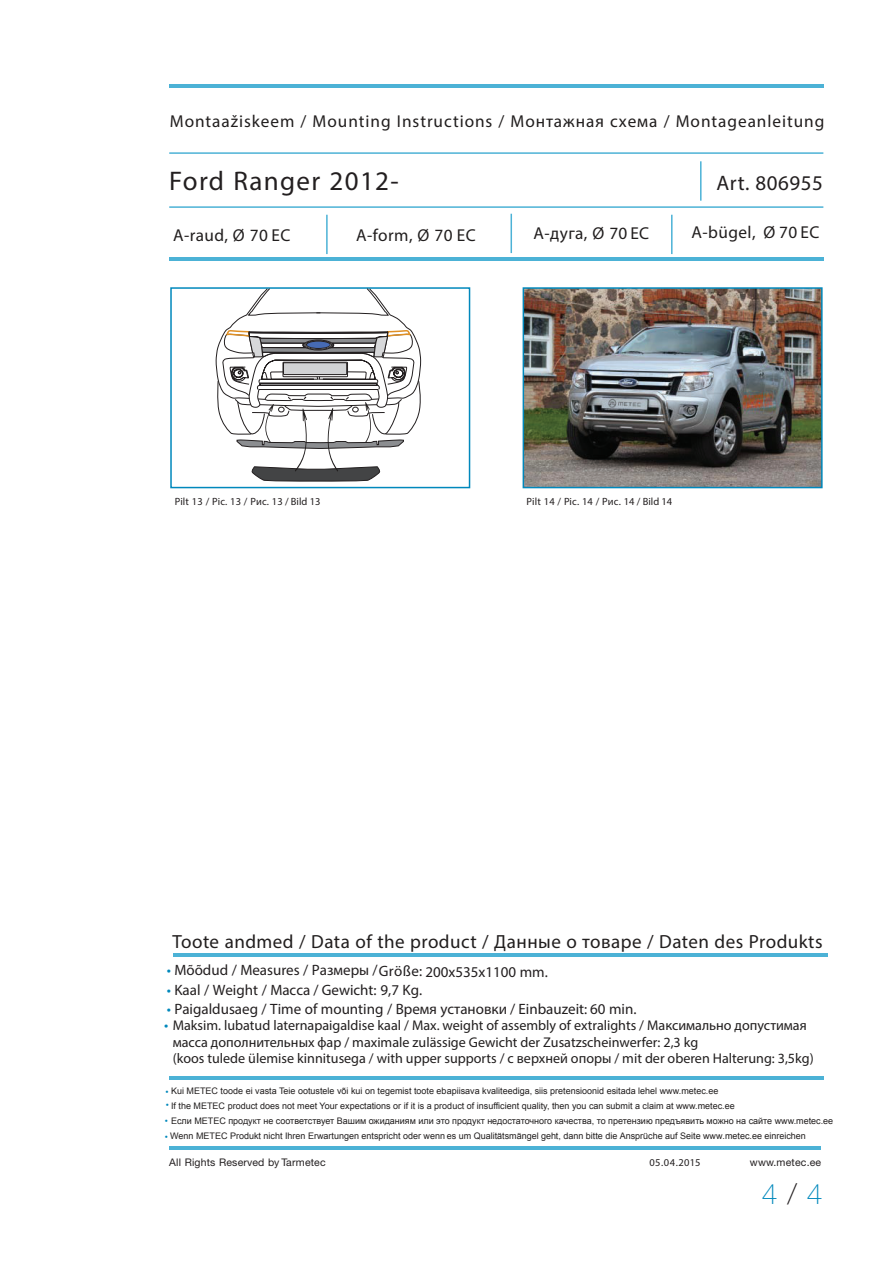
<style>
.page{position:relative;width:893px;height:1263px;background:#fff}
.page>*{position:absolute;margin:0;border:0;box-sizing:border-box;transform-origin:0 0}
.t1{font:100 28.5px "Helvetica Neue CE";color:#0088bc}
.t2{font:27px "Myriad Pro";letter-spacing:.05em;color:#231f20}
.t3{font:21px "Myriad Pro";letter-spacing:.025em;color:#231f20}
.t4{font:300 19.05px "Myriad Pro";letter-spacing:.025em;color:#211e1e}
.t5{font:300 17.25px "Myriad Pro";letter-spacing:.055em;color:#211e1e}
.t6{font:17.25px "Myriad Pro";letter-spacing:.025em;color:#211e1e}
.t7{font:15px "Myriad Pro";color:#231f20}
.t8{font:14.1px/17px "Myriad Pro";color:#211e1e}
.t9{font:10.5px "Myriad Pro";letter-spacing:.01em;color:#231f20}
.t10{font:10.5px "Helvetica Neue CE";letter-spacing:.015em;color:#231f20}
.t11{font:300 10.5px "Myriad Pro";letter-spacing:.05em;color:#231f20}
.t12{font:9px/15px "Arial";color:#211e1e}
.t13{font:9px/12.5px "Arial";color:#0088bc}
.s1{color:#0088bc}
.s2{color:#201d1e}
.s3{font-size:15px;color:#0088bc}
.s4{color:#231f20}
</style>
<div class="page">
<hr style="left:169px;top:1146px;width:652px;height:3px;background:#4cb2d6">
<img style="left:526px;top:290px;width:294px;height:195px">
<div style="left:523px;top:287px;width:300px;height:201px;border:2px solid #0088bc"></div>
<div style="left:170px;top:287px;width:300px;height:201px;border:2px solid #0088bc"></div>
<hr style="left:169px;top:85px;width:655px;height:3px;background:#4cb2d6">
<hr style="left:169px;top:152px;width:654px;height:2px;background:#4cb2d6">
<hr style="left:169px;top:257px;width:655px;height:3px;background:#4cb2d6">
<hr style="left:173px;top:953px;width:654px;height:4px;background:#4cb2d6">
<hr style="left:700px;top:161px;width:1px;height:40px;background:#4cb2d6">
<hr style="left:169px;top:206px;width:654px;height:2px;background:#4cb2d6">
<svg style="left:215px;top:288px;width:207px;height:194px"></svg>
<hr style="left:510px;top:214px;width:2px;height:39px;background:#4cb2d6">
<hr style="left:326px;top:215px;width:2px;height:39px;background:#4cb2d6">
<hr style="left:671px;top:215px;width:1px;height:39px;background:#4cb2d6">
<hr style="left:169px;top:1076px;width:654px;height:3px;background:#4cb2d6">
<h3 class="t5" style="left:170px;top:110px;width:656px">Montaažiskeem / Mounting Instructions / Монтажная схема / Montageanleitung</h3>
<h2 class="t2" style="left:169px;top:164px;width:231px">Ford Ranger 2012-</h2>
<h3 class="t3" style="left:717px;top:170px;width:108px">Art. 806955</h3>
<h3 class="t6" style="left:173px;top:225px;width:119px">A-raud, Ø 70 EC</h3>
<h3 class="t6" style="left:356px;top:224px;width:121px">A-form, Ø 70 EC</h3>
<h3 class="t6" style="left:534px;top:223px;width:117px">A-дуга, Ø 70 EC</h3>
<h3 class="t6" style="left:692px;top:221px;width:129px">А-bügel, Ø 70 EC</h3>
<p class="t9" style="left:175px;top:495px;width:147px">Pilt 13 / Pic. 13 / Рис. 13 / Bild 13</p>
<p class="t9" style="left:527px;top:495px;width:147px">Pilt 14 / Pic. 14 / Рис. 14 / Bild 14</p>
<h3 class="t4" style="left:173px;top:930px;width:651px">Toote andmed / Data of the product / Данные о товаре / Daten des Produkts</h3>
<h3 class="t7" style="left:167px;top:961px;width:383px"><span class="s1">•</span> Mõõdud / Measures / Размеры / Grö<span class="s2">ße:</span> 200x535x1100 mm.</h3>
<h3 class="t7" style="left:167px;top:981px;width:257px"><span class="s1">•</span> Kaal / Weight / Масса / <span class="s2">Gewicht</span>: 9,7 Kg.</h3>
<h3 class="t7" style="left:167px;top:1000px;width:471px"><span class="s1">•</span> Paigaldusaeg / Time of mounting / Время установки / <span class="s2">Einbauzeit</span>: 60 min.</h3>
<p class="t8" style="left:173px;top:1016px;width:642px;text-indent:-9px"><span class="s3">•</span> Maksim. lubatud laternapaigaldise kaal / Max. weight of assembly of extralights / Максимально допустимая масса дополнительных фар / maximale zulässige Gewicht der Zusatzscheinwerfer: 2,3 kg<br>(koos tulede ülemise kinnitusega / with upper supports / с верхней опоры / mit der oberen Halterung: 3,5kg)</p>
<p class="t12" style="left:171px;top:1083px;width:565px">Kui METEC toode ei vasta Teie ootustele või kui on tegemist toote ebapiisava kvaliteediga, siis pretensioonid esitada lehel www.metec.ee<br>If the METEC product does not meet Your expectations or if it is a product of insufficient quality, then you can submit a claim at www.metec.ee</p>
<p class="t12" style="left:165px;top:1113px;width:670px"><span class="s1">•</span> Если METEC продукт не соответствует Вашим ожиданиям или это продукт недостаточного качества, то претензию предъявить можно на сайте www.metec.ee</p>
<p class="t12" style="left:165px;top:1128px;width:643px"><span class="s1">•</span> Wenn METEC Produkt nicht Ihren Erwartungen entspricht oder wenn es um Qualitätsmängel geht, dann bitte die Ansprüche auf Seite www.metec.ee einreichen</p>
<p class="t13" style="left:165px;top:1086px;width:5px">• •</p>
<p class="t10" style="left:169px;top:1156px;width:158px">All Rights Reserved by Tarmetec</p>
<p class="t10" style="left:750px;top:1156px;width:73px">www.metec.ee</p>
<p class="t11" style="left:649px;top:1156px;width:53px">05.04.2015</p>
<h1 class="t1" style="left:762px;top:1177px;width:62px">4<span class="s4">/</span>4</h1>
</div>
